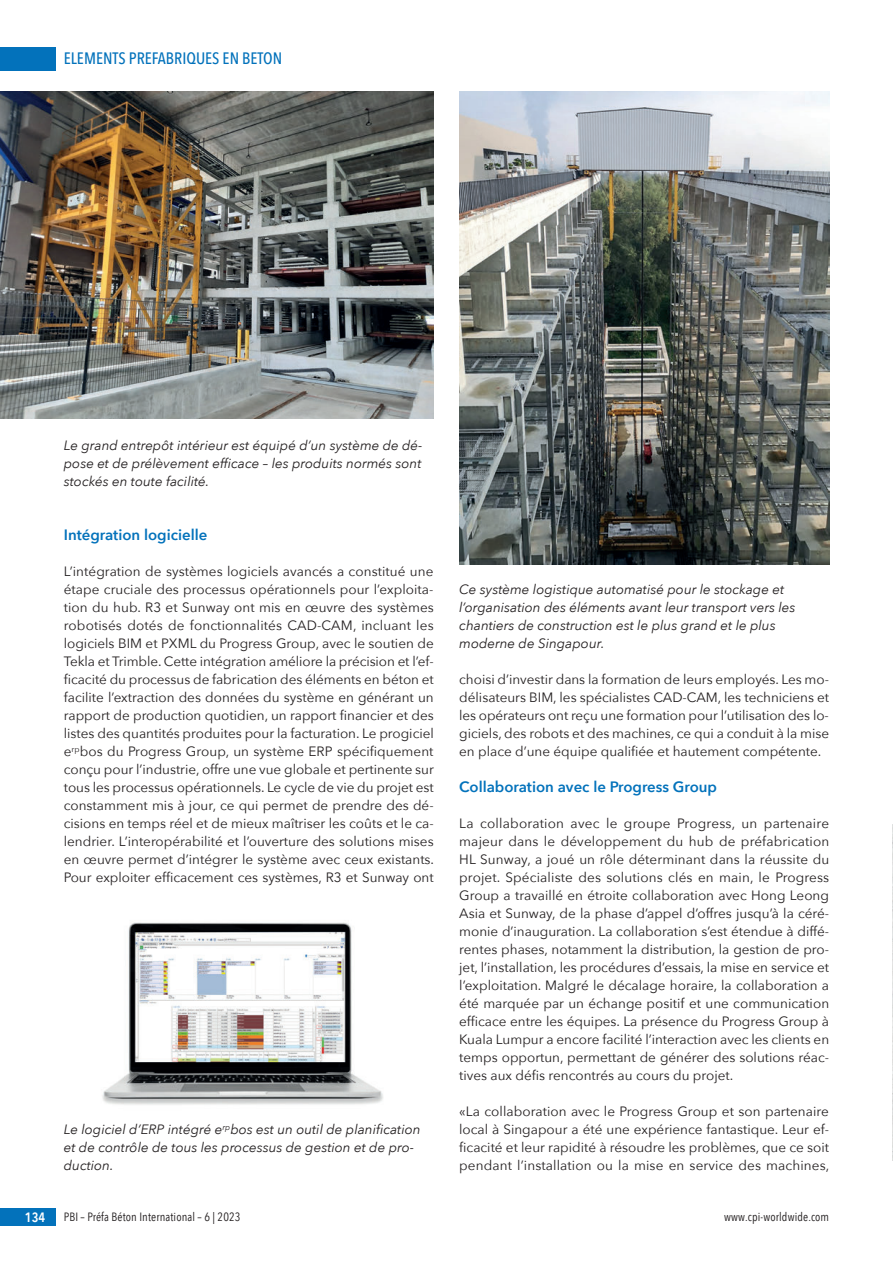
<style>
.page{position:relative;width:893px;height:1263px;background:#fff}
.page>*{position:absolute;margin:0;border:0;box-sizing:border-box;transform-origin:0 0}
.t1{font:500 16.5px "Avenir Next Condensed";color:#0372bb}
.t2{font:600 15px "Avenir Next";color:#0372bb}
.t3{font:13.5px/18px "Avenir Next";color:#231f20;text-align:justify}
.t4{font:italic 13.5px/18px "Avenir Next";color:#231f20}
.t5{font:600 13.5px "Avenir Next Condensed";color:#fff}
.t6{font:12px "Avenir Next Condensed";letter-spacing:.01em;color:#231f20}
</style>
<div class="page">
<div style="left:0;top:47px;width:55px;height:23px;background:#0372bb"></div>
<div style="left:0;top:1208px;width:55px;height:18px;background:#0372bb"></div>
<img style="left:0;top:91px;width:434px;height:327px">
<img style="left:459px;top:91px;width:370px;height:474px">
<img style="left:102px;top:922px;width:281px;height:183px">
<img style="left:892px;top:825px;width:1px;height:336px">
<hr style="left:892px;top:1161px;width:1px;height:102px;background:#57585a">
<p class="t1" style="left:64px;top:49px;width:220px">ELEMENTS PREFABRIQUES EN BETON</p>
<p class="t4" style="left:64px;top:436px;width:360px;text-align:justify">Le grand entrepôt intérieur est équipé d’un système de dé&shy;pose et de prélèvement efficace – les produits normés sont stockés en toute facilité.</p>
<p class="t2" style="left:64px;top:522px;width:145px">Intégration logicielle</p>
<p class="t3" style="left:64px;top:562px;width:372px">L’intégration de systèmes logiciels avancés a constitué une étape cruciale des processus opérationnels pour l’exploita&shy;tion du hub. R3 et Sunway ont mis en œuvre des systèmes robotisés dotés de fonctionnalités CAD-CAM, incluant les logiciels BIM et PXML du Progress Group, avec le soutien de Tekla et Trimble. Cette intégration améliore la précision et l’ef&shy;ficacité du processus de fabrication des éléments en béton et facilite l’extraction des données du système en générant un rapport de production quotidien, un rapport financier et des listes des quantités produites pour la facturation. Le progiciel e<sup>rp</sup>bos du Progress Group, un système ERP spécifiquement conçu pour l’industrie, offre une vue globale et pertinente sur tous les processus opérationnels. Le cycle de vie du projet est constamment mis à jour, ce qui permet de prendre des dé&shy;cisions en temps réel et de mieux maîtriser les coûts et le ca&shy;lendrier. L’interopérabilité et l’ouverture des solutions mises en œuvre permet d’intégrer le système avec ceux existants.<br>Pour exploiter efficacement ces systèmes, R3 et Sunway ont</p>
<p class="t4" style="left:64px;top:1120px;width:358px">Le logiciel d’ERP intégré e<sup>rp</sup>bos est un outil de planification et de contrôle de tous les processus de gestion et de pro&shy;duction.</p>
<p class="t4" style="left:459px;top:580px;width:338px">Ce système logistique automatisé pour le stockage et l’organisation des éléments avant leur transport vers les chantiers de construction est le plus grand et le plus moderne de Singapour.</p>
<p class="t3" style="left:459px;top:670px;width:371px">choisi d’investir dans la formation de leurs employés. Les mo&shy;délisateurs BIM, les spécialistes CAD-CAM, les techniciens et les opérateurs ont reçu une formation pour l’utilisation des lo&shy;giciels, des robots et des machines, ce qui a conduit à la mise en place d’une équipe qualifiée et hautement compétente.</p>
<p class="t2" style="left:459px;top:774px;width:259px">Collaboration avec le Progress Group</p>
<p class="t3" style="left:459px;top:814px;width:372px">La collaboration avec le groupe Progress, un partenaire majeur dans le développement du hub de préfabrication HL Sunway, a joué un rôle déterminant dans la réussite du projet. Spécialiste des solutions clés en main, le Progress Group a travaillé en étroite collaboration avec Hong Leong Asia et Sunway, de la phase d’appel d’offres jusqu’à la céré&shy;monie d’inauguration. La collaboration s’est étendue à diffé&shy;rentes phases, notamment la distribution, la gestion de pro&shy;jet, l’installation, les procédures d’essais, la mise en service et l’exploitation. Malgré le décalage horaire, la collaboration a été marquée par un échange positif et une communication efficace entre les équipes. La présence du Progress Group à Kuala Lumpur a encore facilité l’interaction avec les clients en temps opportun, permettant de générer des solutions réac&shy;tives aux défis rencontrés au cours du projet.</p>
<p class="t3" style="left:459px;top:1102px;width:372px">«La collaboration avec le Progress Group et son partenaire local à Singapour a été une expérience fantastique. Leur ef&shy;ficacité et leur rapidité à résoudre les problèmes, que ce soit pendant l’installation ou la mise en service des machines,</p>
<p class="t5" style="left:25px;top:1206px;width:22px">134</p>
<p class="t6" style="left:64px;top:1207px;width:178px">PBI – Préfa Béton International – 6 | 2023</p>
<p class="t6" style="left:724px;top:1207px;width:107px">www.cpi-worldwide.com</p>
</div>
